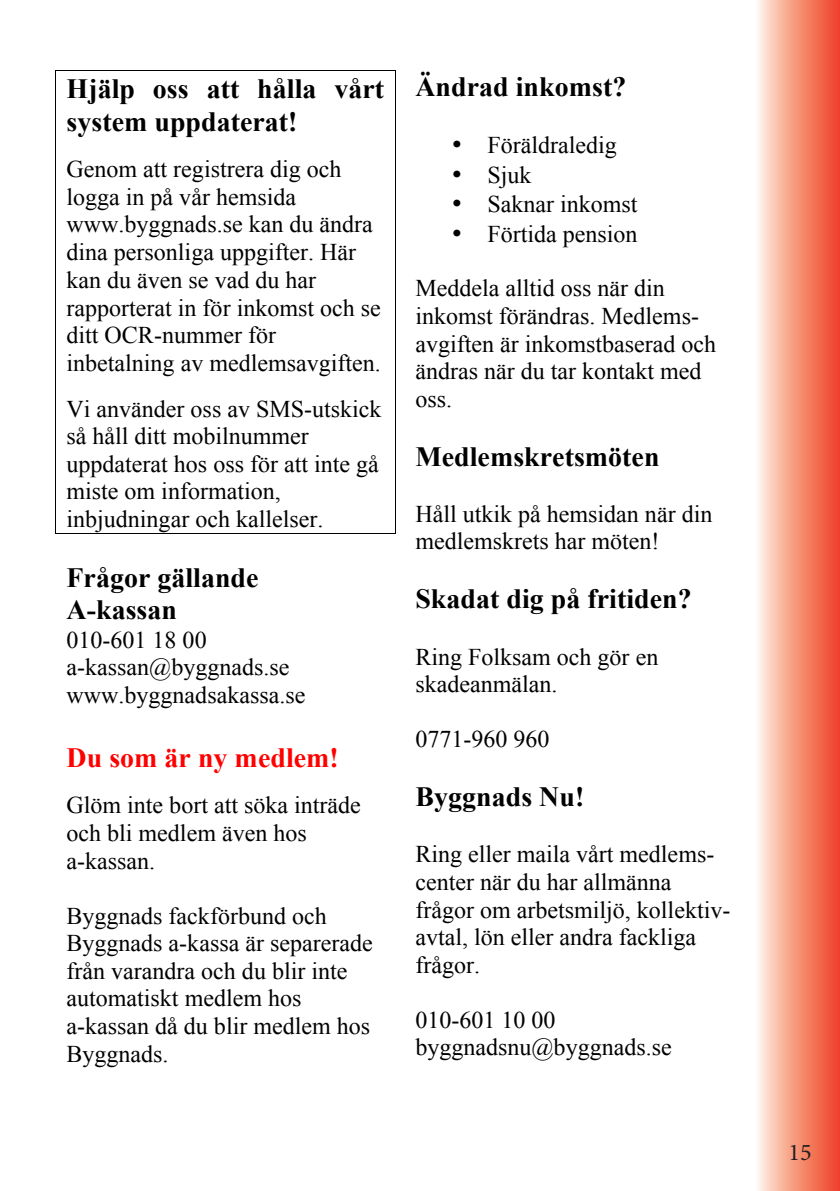
<style>
.page{position:relative;width:840px;height:1191px;background:#fff}
.page>*{position:absolute;margin:0;border:0;box-sizing:border-box;transform-origin:0 0}
.t1{font:700 27.8px/32.2px "Times New Roman";letter-spacing:.005em;color:#000}
.t2{font:700 27.8px "Times New Roman";letter-spacing:.005em;color:#f00}
.t3{font:24px/27.6px "Times New Roman";color:#000}
.t4{font:24px "Minion Pro";color:#231f20}
</style>
<div class="page">
<svg style="left:758px;top:0;width:81px;height:1191px;background:#f6977f"></svg>
<hr style="left:56px;top:70px;width:338px;height:1px;background:#000">
<hr style="left:55px;top:71px;width:1px;height:34px;background:#000">
<hr style="left:394px;top:71px;width:1px;height:34px;background:#000">
<hr style="left:55px;top:105px;width:1px;height:32px;background:#000">
<hr style="left:394px;top:105px;width:1px;height:32px;background:#000">
<hr style="left:56px;top:532px;width:338px;height:1px;background:#000">
<svg style="left:55px;top:137px;width:1px;height:396px"></svg>
<p class="t1" style="left:66px;top:72px;width:319px">Hjälp oss att hålla vårt system uppdaterat!</p>
<p class="t3" style="left:66px;top:155px;width:315px">Genom att registrera dig och logga in på vår hemsida www.byggnads.se kan du ändra dina personliga uppgifter. Här kan du även se vad du har rapporterat in för inkomst och se ditt OCR-nummer för inbetalning av medlemsavgiften.</p>
<p class="t3" style="left:66px;top:394px;width:316px">Vi använder oss av SMS-utskick så håll ditt mobilnummer uppdaterat hos oss för att inte gå miste om information, inbjudningar och kallelser.</p>
<p class="t1" style="left:66px;top:561px;width:193px">Frågor gällande<br>A-kassan</p>
<p class="t3" style="left:66px;top:625px;width:240px">010-601 18 00 a-kassan@byggnads.se www.byggnadsakassa.se</p>
<p class="t2" style="left:66px;top:738px;width:274px">Du som är ny medlem!</p>
<p class="t3" style="left:66px;top:791px;width:295px">Glöm inte bort att söka inträde och bli medlem även hos a-kassan.</p>
<p class="t3" style="left:66px;top:901px;width:307px">Byggnads fackförbund och<br>Byggnads a-kassa är separerade från varandra och du blir inte automatiskt medlem hos a-kassan då du blir medlem hos<br>Byggnads.</p>
<p class="t1" style="left:415px;top:69px;width:212px">Ändrad inkomst?</p>
<p class="t3" style="left:451px;top:131px;width:167px">• Föräldraledig</p>
<p class="t3" style="left:451px;top:160px;width:82px">• Sjuk</p>
<p class="t3" style="left:451px;top:190px;width:188px">• Saknar inkomst</p>
<p class="t3" style="left:451px;top:219px;width:188px">• Förtida pension</p>
<p class="t3" style="left:415px;top:274px;width:302px">Meddela alltid oss när din inkomst förändras. Medlems&shy;avgiften är inkomstbaserad och ändras när du tar kontakt med oss.</p>
<p class="t1" style="left:415px;top:440px;width:245px">Medlemskretsmöten</p>
<p class="t3" style="left:415px;top:500px;width:298px">Håll utkik på hemsidan när din medlemskrets har möten!</p>
<p class="t1" style="left:415px;top:582px;width:278px">Skadat dig på fritiden?</p>
<p class="t3" style="left:415px;top:642px;width:244px">Ring Folksam och gör en skadeanmälan.</p>
<p class="t3" style="left:415px;top:725px;width:135px">0771-960 960</p>
<p class="t1" style="left:415px;top:780px;width:170px">Byggnads Nu!</p>
<p class="t3" style="left:415px;top:840px;width:316px">Ring eller maila vårt medlems&shy;center när du har allmänna frågor om arbetsmiljö, kollektiv&shy;avtal, lön eller andra fackliga frågor.</p>
<p class="t3" style="left:415px;top:1006px;width:258px">010-601 10 00 byggnadsnu@byggnads.se</p>
<p class="t4" style="left:788px;top:1136px;width:25px">15</p>
</div>
